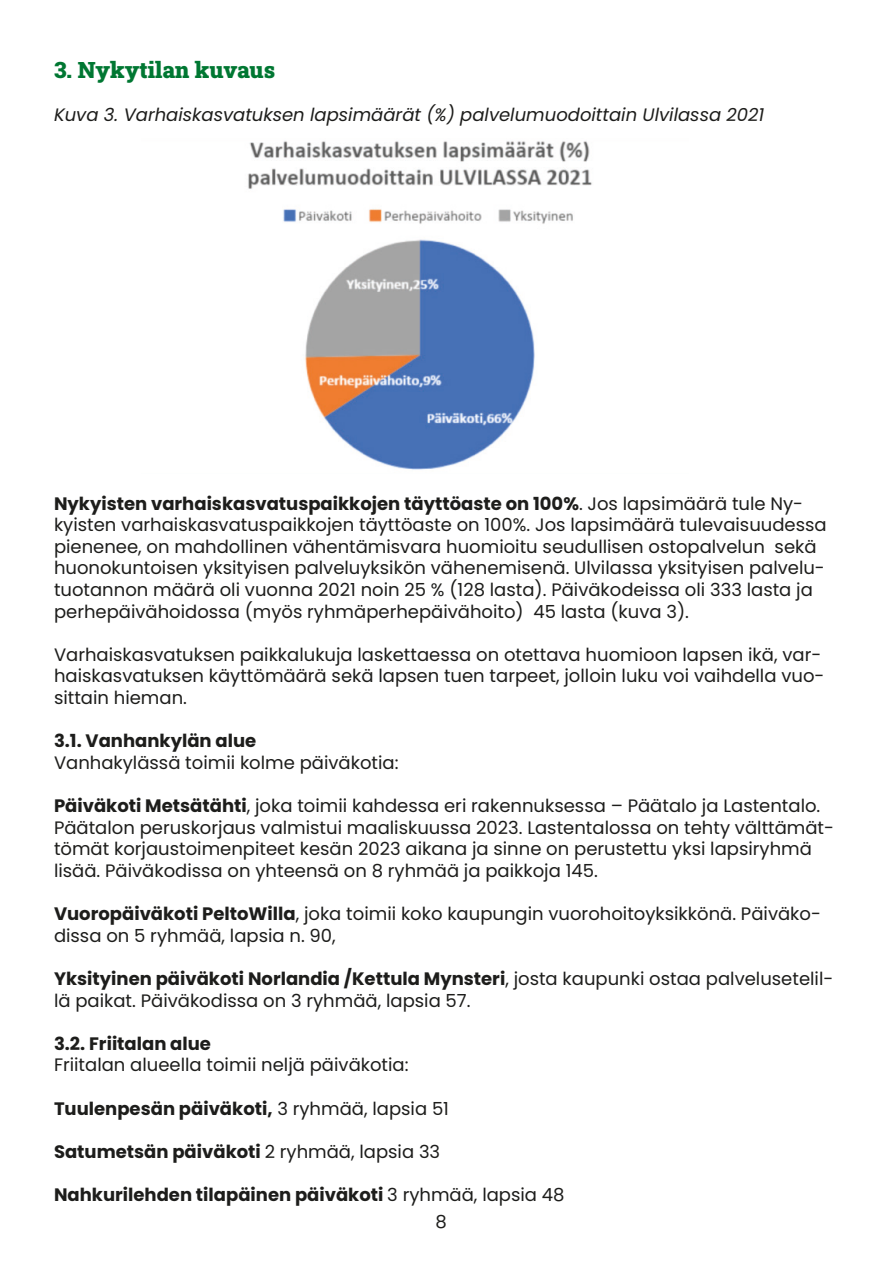
<style>
.page{position:relative;width:893px;height:1263px;background:#fff}
.page>*{position:absolute;margin:0;border:0;box-sizing:border-box;transform-origin:0 0}
.t1{font:22.5px "Roboto Slab";color:#007732}
.t2{font:18px/21.6px "Poppins";color:#1d1d1b}
.t3{font:700 18px "Poppins";color:#1d1d1b}
.t4{font:italic 18px "Poppins";color:#1d1d1b}
.s1{font-weight:400}
.s2{font-weight:700}
</style>
<div class="page">
<img style="left:248px;top:141px;width:344px;height:329px">
<p class="t1" style="left:54px;top:54px;width:223px">3. Nykytilan kuvaus</p>
<p class="t4" style="left:54px;top:104px;width:712px">Kuva 3. Varhaiskasvatuksen lapsimäärät (%) palvelumuodoittain Ulvilassa 2021</p>
<p class="t3" style="left:54px;top:493px;width:751px">Nykyisten varhaiskasvatuspaikkojen täyttöaste on 100%<span class="s1">. Jos lapsimäärä tule Ny-</span></p>
<p class="t2" style="left:54px;top:514px;width:774px">kyisten varhaiskasvatuspaikkojen täyttöaste on 100%. Jos lapsimäärä tulevaisuudessa pienenee, on mahdollinen vähentämisvara huomioitu seudullisen ostopalvelun sekä huonokuntoisen yksityisen palveluyksikön vähenemisenä. Ulvilassa yksityisen palvelu&shy;tuotannon määrä oli vuonna 2021 noin 25 % (128 lasta). Päiväkodeissa oli 333 lasta ja perhepäivähoidossa (myös ryhmäperhepäivähoito) 45 lasta (kuva 3).</p>
<p class="t2" style="left:54px;top:644px;width:772px">Varhaiskasvatuksen paikkalukuja laskettaessa on otettava huomioon lapsen ikä, var&shy;haiskasvatuksen käyttömäärä sekä lapsen tuen tarpeet, jolloin luku voi vaihdella vuo&shy;sittain hieman.</p>
<p class="t3" style="left:54px;top:730px;width:204px">3.1. Vanhankylän alue</p>
<p class="t2" style="left:54px;top:752px;width:346px">Vanhakylässä toimii kolme päiväkotia:</p>
<p class="t2" style="left:54px;top:795px;width:782px"><span class="s2">Päiväkoti Metsätähti</span>, joka toimii kahdessa eri rakennuksessa – Päätalo ja Lastentalo.<br>Päätalon peruskorjaus valmistui maaliskuussa 2023. Lastentalossa on tehty välttämät&shy;tömät korjaustoimenpiteet kesän 2023 aikana ja sinne on perustettu yksi lapsiryhmä lisää. Päiväkodissa on yhteensä on 8 ryhmää ja paikkoja 145.</p>
<p class="t2" style="left:54px;top:903px;width:768px"><span class="s2">Vuoropäiväkoti PeltoWilla</span>, joka toimii koko kaupungin vuorohoitoyksikkönä. Päiväko&shy;dissa on 5 ryhmää, lapsia n. 90,</p>
<p class="t2" style="left:54px;top:968px;width:781px"><span class="s2">Yksityinen päiväkoti Norlandia /Kettula Mynsteri</span>, josta kaupunki ostaa palvelusetelil&shy;lä paikat. Päiväkodissa on 3 ryhmää, lapsia 57.</p>
<p class="t3" style="left:54px;top:1033px;width:159px">3.2. Friitalan alue</p>
<p class="t2" style="left:54px;top:1054px;width:356px">Friitalan alueella toimii neljä päiväkotia:</p>
<p class="t3" style="left:54px;top:1098px;width:397px">Tuulenpesän päiväkoti, <span class="s1">3 ryhmää, lapsia 51</span></p>
<p class="t3" style="left:54px;top:1141px;width:388px">Satumetsän päiväkoti <span class="s1">2 ryhmää, lapsia 33</span></p>
<p class="t3" style="left:54px;top:1184px;width:512px">Nahkurilehden tilapäinen päiväkoti <span class="s1">3 ryhmää, lapsia 48</span></p>
<p class="t2" style="left:436px;top:1211px;width:13px">8</p>
</div>
